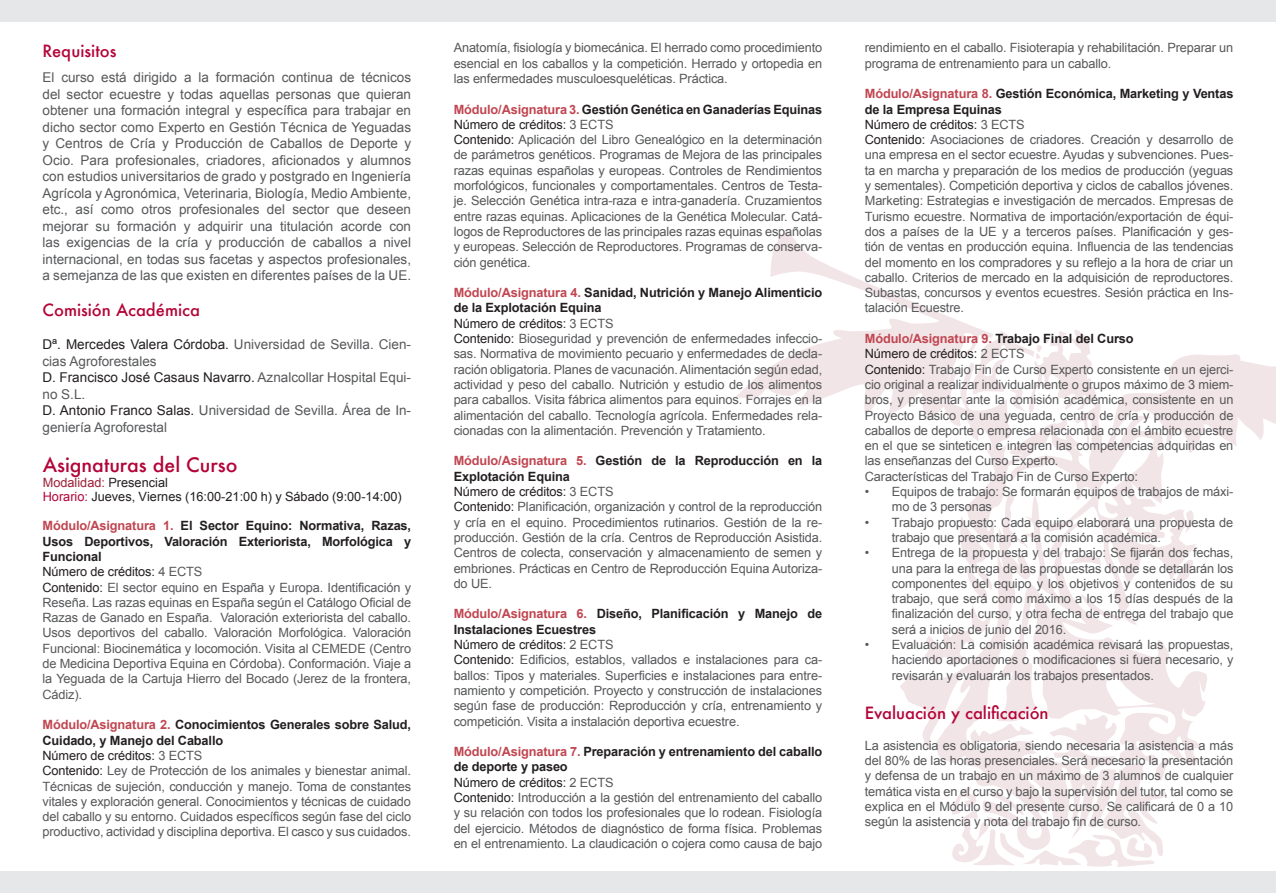
<style>
.page{position:relative;width:1276px;height:893px;background:#fff}
.page>*{position:absolute;margin:0;border:0;box-sizing:border-box;transform-origin:0 0}
.t1{font:500 19.5px "Futura";color:#b30437}
.t2{font:500 16.5px "Futura";color:#b30437}
.t3{font:13.5px/16.5px "Arial";color:#57585a;text-align:justify}
.t4{font:12.75px/15.3px "Arial";letter-spacing:-.01em;color:#57585a}
.t5{font:12.75px/14px "Arial";color:#231f20}
.s1{color:#231f20}
.s2{color:#9c1f37}
.s3{color:#b30437}
.s4{font-weight:700;color:#c04651}
.s5{font-weight:700;color:#231f20}
</style>
<div class="page">
<svg style="left:736px;top:229px;width:540px;height:265px"></svg>
<svg style="left:971px;top:330px;width:125px;height:83px"></svg>
<svg style="left:899px;top:493px;width:217px;height:269px"></svg>
<svg style="left:923px;top:517px;width:69px;height:149px"></svg>
<svg style="left:997px;top:494px;width:210px;height:272px"></svg>
<svg style="left:1049px;top:523px;width:52px;height:43px"></svg>
<svg style="left:1080px;top:593px;width:42px;height:27px"></svg>
<svg style="left:1172px;top:560px;width:22px;height:25px"></svg>
<svg style="left:1184px;top:510px;width:10px;height:24px"></svg>
<svg style="left:950px;top:715px;width:222px;height:152px"></svg>
<div style="left:0;top:871px;width:1276px;height:22px;background:#e6e7e9"></div>
<div style="left:0;top:0;width:1276px;height:22px;background:#e6e7e9"></div>
<p class="t2" style="left:43px;top:39px;width:76px">Requisitos</p>
<p class="t3" style="left:43px;top:69px;width:370px">El curso está dirigido a la formación continua de técnicos del sector ecuestre y todas aquellas personas que quieran obtener una formación integral y específica para trabajar en dicho sector como Experto en Gestión Técnica de Yeguadas y Centros de Cría y Producción de Caballos de Deporte y Ocio. Para profesionales, criadores, aficionados y alumnos con estudios universitarios de grado y postgrado en Ingeniería Agrícola y Agronómica, Veterinaria, Biología, Medio Ambiente, etc., así como otros profesionales del sector que deseen mejorar su formación y adquirir una titulación acorde con las exigencias de la cría y producción de caballos a nivel internacional, en todas sus facetas y aspectos profesionales, a semejanza de las que existen en diferentes países de la UE.</p>
<p class="t2" style="left:43px;top:299px;width:159px">Comisión Académica</p>
<p class="t3" style="left:43px;top:337px;width:370px;text-align:left"><span class="s1">Dª. Mercedes Valera Córdoba.</span> Universidad de Sevilla. Cien&shy;cias Agroforestales<br><span class="s1">D. Francisco José Casaus Navarro.</span> Aznalcollar Hospital Equi&shy;no S.L.<br><span class="s1">D. Antonio Franco Salas.</span> Universidad de Sevilla. Área de In&shy;geniería Agroforestal</p>
<h1 class="t1" style="left:43px;top:451px;width:196px">Asignaturas del Curso</h1>
<p class="t5" style="left:43px;top:476px;width:360px"><span class="s2">Modalidad:</span> Presencial<br><span class="s3">Horario:</span> Jueves, Viernes (16:00-21:00 h) y Sábado (9:00-14:00)</p>
<p class="t4" style="left:43px;top:518px;width:370px"><span class="s4">Módulo/Asignatura 1.</span> <span class="s5">El Sector Equino: Normativa, Razas, Usos Deportivos, Valoración Exteriorista, Morfológica y Funcional<br></span><span class="s1">Número de créditos:</span> 4 ECTS<br><span class="s1">Contenido:</span> El sector equino en España y Europa. Identificación y Reseña. Las razas equinas en España según el Catálogo Oficial de Razas de Ganado en España. Valoración exteriorista del caballo.<br>Usos deportivos del caballo. Valoración Morfológica. Valoración Funcional: Biocinemática y locomoción. Visita al CEMEDE (Centro de Medicina Deportiva Equina en Córdoba). Conformación. Viaje a la Yeguada de la Cartuja Hierro del Bocado (Jerez de la frontera, Cádiz).</p>
<p class="t4" style="left:43px;top:717px;width:370px"><span class="s4">Módulo/Asignatura 2.</span> <span class="s5">Conocimientos Generales sobre Salud, Cuidado, y Manejo del Caballo<br></span><span class="s1">Número de créditos:</span> 3 ECTS<br><span class="s1">Contenido:</span> Ley de Protección de los animales y bienestar animal.<br>Técnicas de sujeción, conducción y manejo. Toma de constantes vitales y exploración general. Conocimientos y técnicas de cuidado del caballo y su entorno. Cuidados específicos según fase del ciclo productivo, actividad y disciplina deportiva. El casco y sus cuidados.</p>
<p class="t4" style="left:454px;top:40px;width:370px;text-align:justify">Anatomía, fisiología y biomecánica. El herrado como procedimiento esencial en los caballos y la competición. Herrado y ortopedia en las enfermedades musculoesqueléticas. Práctica.</p>
<p class="t4" style="left:454px;top:102px;width:370px"><span class="s4">Módulo/Asignatura 3.</span> <span class="s5">Gestión Genética en Ganaderías Equinas </span><span class="s1">Número de créditos:</span> 3 ECTS<br><span class="s1">Contenido:</span> Aplicación del Libro Genealógico en la determinación de parámetros genéticos. Programas de Mejora de las principales razas equinas españolas y europeas. Controles de Rendimientos morfológicos, funcionales y comportamentales. Centros de Testa&shy;je. Selección Genética intra-raza e intra-ganadería. Cruzamientos entre razas equinas. Aplicaciones de la Genética Molecular. Catá&shy;logos de Reproductores de las principales razas equinas españolas y europeas. Selección de Reproductores. Programas de conserva&shy;ción genética.</p>
<p class="t4" style="left:454px;top:285px;width:370px"><span class="s4">Módulo/Asignatura 4.</span> <span class="s5">Sanidad, Nutrición y Manejo Alimenticio de la Explotación Equina<br></span><span class="s1">Número de créditos:</span> 3 ECTS<br><span class="s1">Contenido:</span> Bioseguridad y prevención de enfermedades infeccio&shy;sas. Normativa de movimiento pecuario y enfermedades de decla&shy;ración obligatoria. Planes de vacunación. Alimentación según edad, actividad y peso del caballo. Nutrición y estudio de los alimentos para caballos. Visita fábrica alimentos para equinos. Forrajes en la alimentación del caballo. Tecnología agrícola. Enfermedades rela&shy;cionadas con la alimentación. Prevención y Tratamiento.</p>
<p class="t4" style="left:454px;top:453px;width:370px"><span class="s4">Módulo/Asignatura 5.</span> <span class="s5">Gestión de la Reproducción en la Explotación Equina<br></span><span class="s1">Número de créditos:</span> 3 ECTS<br><span class="s1">Contenido:</span> Planificación, organización y control de la reproducción y cría en el equino. Procedimientos rutinarios. Gestión de la re&shy;producción. Gestión de la cría. Centros de Reproducción Asistida.<br>Centros de colecta, conservación y almacenamiento de semen y embriones. Prácticas en Centro de Reproducción Equina Autoriza&shy;do UE.</p>
<p class="t4" style="left:454px;top:606px;width:370px"><span class="s4">Módulo/Asignatura 6.</span> <span class="s5">Diseño, Planificación y Manejo de Instalaciones Ecuestres<br></span><span class="s1">Número de créditos:</span> 2 ECTS<br><span class="s1">Contenido:</span> Edificios, establos, vallados e instalaciones para ca&shy;ballos: Tipos y materiales. Superficies e instalaciones para entre&shy;namiento y competición. Proyecto y construcción de instalaciones según fase de producción: Reproducción y cría, entrenamiento y competición. Visita a instalación deportiva ecuestre.</p>
<p class="t4" style="left:454px;top:744px;width:370px"><span class="s4">Módulo/Asignatura 7.</span> <span class="s5">Preparación y entrenamiento del caballo de deporte y paseo<br></span><span class="s1">Número de créditos:</span> 2 ECTS<br><span class="s1">Contenido:</span> Introducción a la gestión del entrenamiento del caballo y su relación con todos los profesionales que lo rodean. Fisiología del ejercicio. Métodos de diagnóstico de forma física. Problemas en el entrenamiento. La claudicación o cojera como causa de bajo</p>
<p class="t4" style="left:865px;top:40px;width:370px">rendimiento en el caballo. Fisioterapia y rehabilitación. Preparar un programa de entrenamiento para un caballo.</p>
<p class="t4" style="left:865px;top:86px;width:370px"><span class="s4">Módulo/Asignatura 8.</span> <span class="s5">Gestión Económica, Marketing y Ventas de la Empresa Equinas<br></span><span class="s1">Número de créditos:</span> 3 ECTS<br><span class="s1">Contenido:</span> Asociaciones de criadores. Creación y desarrollo de una empresa en el sector ecuestre. Ayudas y subvenciones. Pues&shy;ta en marcha y preparación de los medios de producción (yeguas y sementales). Competición deportiva y ciclos de caballos jóvenes.<br>Marketing: Estrategias e investigación de mercados. Empresas de Turismo ecuestre. Normativa de importación/exportación de équi&shy;dos a países de la UE y a terceros países. Planificación y ges&shy;tión de ventas en producción equina. Influencia de las tendencias del momento en los compradores y su reflejo a la hora de criar un caballo. Criterios de mercado en la adquisición de reproductores.<br>Subastas, concursos y eventos ecuestres. Sesión práctica en Ins&shy;talación Ecuestre.</p>
<p class="t4" style="left:865px;top:331px;width:370px"><span class="s4">Módulo/Asignatura 9.</span> <span class="s5">Trabajo Final del Curso<br></span><span class="s1">Número de créditos:</span> 2 ECTS<br><span class="s1">Contenido:</span> Trabajo Fin de Curso Experto consistente en un ejerci&shy;cio original a realizar individualmente o grupos máximo de 3 miem&shy;bros, y presentar ante la comisión académica, consistente en un Proyecto Básico de una yeguada, centro de cría y producción de caballos de deporte o empresa relacionada con el ámbito ecuestre en el que se sinteticen e integren las competencias adquiridas en las enseñanzas del Curso Experto.<br>Características del Trabajo Fin de Curso Experto:</p>
<p class="t4" style="left:892px;top:484px;width:343px;text-indent:-27px">• Equipos de trabajo: Se formarán equipos de trabajos de máxi&shy;mo de 3 personas</p>
<p class="t4" style="left:892px;top:515px;width:343px;text-indent:-27px">• Trabajo propuesto: Cada equipo elaborará una propuesta de trabajo que presentará a la comisión académica.</p>
<p class="t4" style="left:892px;top:545px;width:343px;text-align:justify;text-indent:-27px">• Entrega de la propuesta y del trabajo: Se fijarán dos fechas, una para la entrega de las propuestas donde se detallarán los componentes del equipo y los objetivos y contenidos de su trabajo, que será como máximo a los 15 días después de la finalización del curso, y otra fecha de entrega del trabajo que será a inicios de junio del 2016.</p>
<p class="t4" style="left:892px;top:637px;width:343px;text-align:justify;text-indent:-27px">• Evaluación: La comisión académica revisará las propuestas, haciendo aportaciones o modificaciones si fuera necesario, y revisarán y evaluarán los trabajos presentados.</p>
<p class="t2" style="left:865px;top:702px;width:185px">Evaluación y calificación</p>
<p class="t4" style="left:865px;top:738px;width:370px;text-align:justify">La asistencia es obligatoria, siendo necesaria la asistencia a más del 80% de las horas presenciales. Será necesario la presentación y defensa de un trabajo en un máximo de 3 alumnos de cualquier temática vista en el curso y bajo la supervisión del tutor, tal como se explica en el Módulo 9 del presente curso. Se calificará de 0 a 10 según la asistencia y nota del trabajo fin de curso.</p>
</div>
